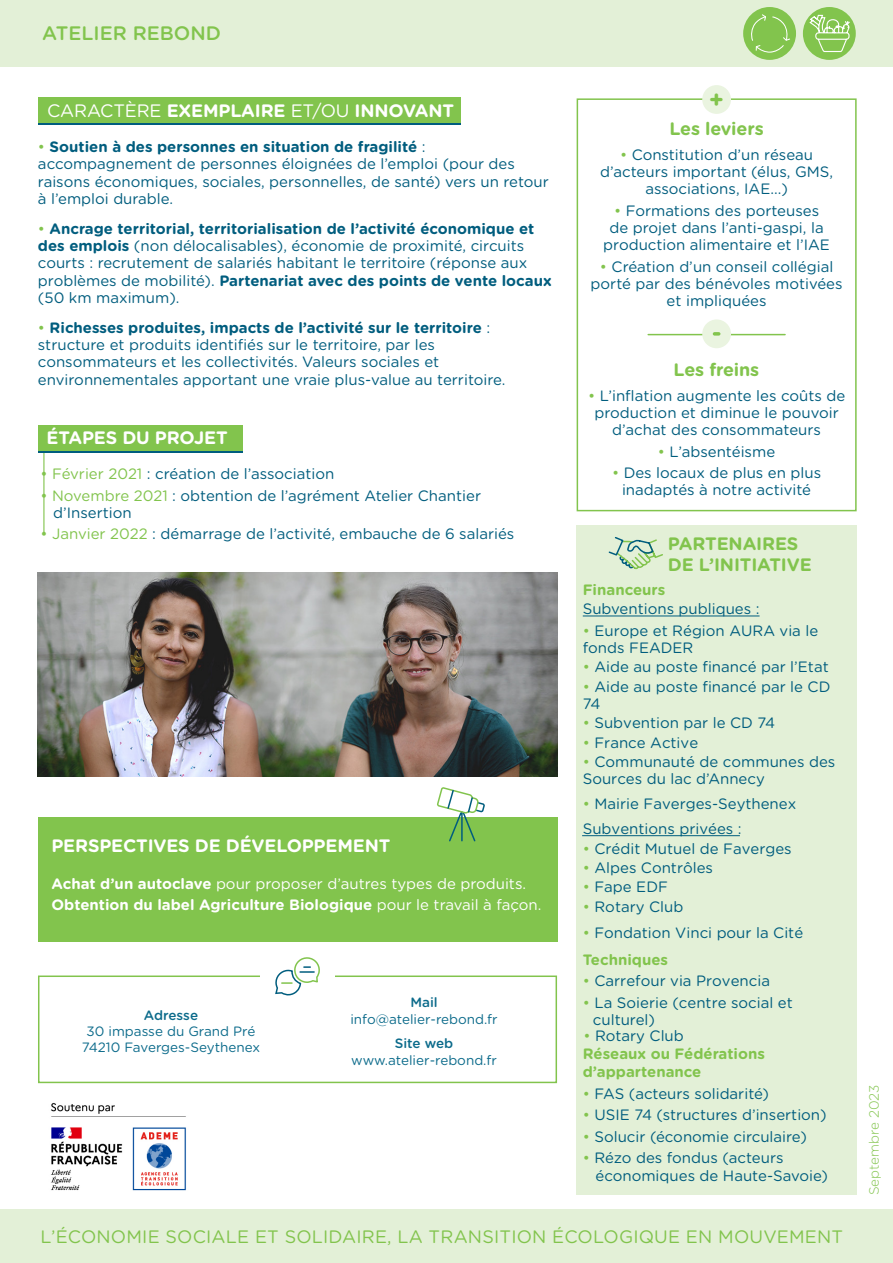
<style>
.page{position:relative;width:893px;height:1263px;background:#fff}
.page>*{position:absolute;margin:0;border:0;box-sizing:border-box;transform-origin:0 0}
.t1{font:700 24px "Gotham Rounded";color:#82c44d}
.t2{font:500 19.5px "Gotham Rounded";color:#82c44d}
.t3{font:700 18px "Gotham Rounded";letter-spacing:-.01em;color:#fff}
.t4{font:18px "Gotham Rounded";letter-spacing:.01em;color:#82c44d}
.t5{font:700 18px/21.6px "Gotham Rounded";letter-spacing:-.01em;color:#82c44d}
.text_rub{font:15px/17.2px "Gotham Rounded";color:#005d7e}
.text_rub-2{font:700 15px "Gotham Rounded";color:#fff}
.text_rub-3{font:15px "Gotham Rounded";color:#fff}
.t6{font:700 15px/18px "Gotham Rounded";color:#82c44d}
.corps{font:13.5px/16.2px "Gotham Rounded";color:#0c6b8b;text-align:center}
.text_rub-4{font:300 13.5px "Gotham Rounded";color:#82c44d}
.s1{font-weight:400}
.s2{color:#82c44d}
.s3{font-weight:700}
.s4{font-weight:500}
.s5{font-weight:700;color:#82c44d}
</style>
<div class="page">
<div style="left:0;top:0;width:893px;height:67px;background:#e3f0d7"></div>
<div style="left:0;top:1209px;width:893px;height:54px;background:#e3f0d7"></div>
<div style="left:38px;top:99px;width:422px;height:26px;background:linear-gradient(to right,#005d7e,#005d7e)"></div>
<div style="left:38px;top:97px;width:422px;height:25px;background:#82c44d"></div>
<div style="left:38px;top:817px;width:519px;height:125px;background:#82c44d"></div>
<svg style="left:437px;top:787px;width:48px;height:55px"></svg>
<div style="left:38px;top:975px;width:519px;height:108px;border:2px solid #82c44d"></div>
<div style="left:260px;top:967px;width:75px;height:23px;background:#fff"></div>
<svg style="left:275px;top:957px;width:45px;height:39px"></svg>
<hr style="left:43px;top:443px;width:1px;height:91px;background:#82c44d">
<div style="left:38px;top:427px;width:204px;height:26px;background:#005d7e"></div>
<div style="left:38px;top:425px;width:204px;height:26px;background:#82c44d"></div>
<div style="left:577px;top:98px;width:280px;height:413px;border:2px solid #82c44d"></div>
<hr style="left:648px;top:334px;width:137px;height:1px;background:#82c44d">
<div style="left:702px;top:319px;width:29px;height:29px;background:#eaf4e0;border-radius:50%"></div>
<svg style="left:713px;top:332px;width:7px;height:4px"></svg>
<div style="left:702px;top:85px;width:29px;height:29px;background:#eaf4e0;border-radius:50%"></div>
<div style="left:577px;top:526px;width:280px;height:669px;background:#e3f0d7"></div>
<hr style="left:583px;top:616px;width:177px;height:1px;background:#005d7e">
<hr style="left:582px;top:835px;width:158px;height:1px;background:#005d7e">
<svg style="left:608px;top:537px;width:55px;height:33px"></svg>
<div style="left:803px;top:7px;width:53px;height:53px;background:#82c44d;border-radius:50%"></div>
<svg style="left:808px;top:14px;width:42px;height:39px"></svg>
<div style="left:743px;top:7px;width:53px;height:53px;background:#82c44d;border-radius:50%"></div>
<svg style="left:750px;top:14px;width:40px;height:39px"></svg>
<img style="left:51px;top:1103px;width:135px;height:88px">
<img style="left:38px;top:573px;width:519px;height:203px">
<p class="t2" style="left:42px;top:19px;width:180px">ATELIER REBOND</p>
<p class="t3" style="left:47px;top:97px;width:408px"><span class="s1">CARACTÈRE</span> EXEMPLAIRE <span class="s1">ET/OU</span> INNOVANT</p>
<p class="text_rub" style="left:38px;top:138px;width:512px"><span class="s2">•</span> <span class="s3">Soutien à des personnes en situation de fragilité</span> : accompagnement de personnes éloignées de l’emploi (pour des raisons économiques, sociales, personnelles, de santé) vers un retour à l’emploi durable.</p>
<p class="text_rub" style="left:38px;top:219px;width:515px"><span class="s2">•</span> <span class="s3">Ancrage territorial, territorialisation de l’activité économique et des emplois</span> (non délocalisables), économie de proximité, circuits courts : recrutement de salariés habitant le territoire (réponse aux problèmes de mobilité). <span class="s3">Partenariat avec des points de vente locaux </span>(50 km maximum).</p>
<p class="text_rub" style="left:38px;top:318px;width:469px"><span class="s2">•</span> <span class="s3">Richesses produites, impacts de l’activité sur le territoire</span> : structure et produits identifiés sur le territoire, par les consommateurs et les collectivités. Valeurs sociales et environnementales apportant une vraie plus-value au territoire.</p>
<p class="t3" style="left:46px;top:424px;width:183px">ÉTAPES DU PROJET</p>
<p class="text_rub" style="left:40px;top:465px;width:295px"><span class="s2">• Février 2021</span> : création de l’association</p>
<p class="text_rub" style="left:53px;top:486px;width:429px;text-indent:-13px"><span class="s2">• Novembre 2021</span> : obtention de l’agrément Atelier Chantier d’Insertion</p>
<p class="text_rub" style="left:40px;top:525px;width:476px"><span class="s2">• Janvier 2022</span> : démarrage de l’activité, embauche de 6 salariés</p>
<p class="t3" style="left:51px;top:832px;width:340px">PERSPECTIVES DE DÉVELOPPEMENT</p>
<p class="text_rub-3" style="left:51px;top:873px;width:476px"><span class="s3">Achat d’un autoclave</span> pour proposer d’autres types de produits.</p>
<p class="text_rub-2" style="left:51px;top:894px;width:491px">Obtention du label Agriculture Biologique <span class="s1">pour le travail à façon.</span></p>
<p class="corps" style="left:82px;top:1006px;width:180px"><span class="s4">Adresse<br></span>30 impasse du Grand Pré<br>74210 Faverges-Seythenex</p>
<p class="corps" style="left:350px;top:994px;width:149px"><span class="s4">Mail </span>info@atelier-rebond.fr</p>
<p class="corps" style="left:351px;top:1035px;width:147px"><span class="s4">Site web </span>www.atelier-rebond.fr</p>
<p class="t1" style="left:709px;top:82px;width:17px">+</p>
<p class="t5" style="left:669px;top:117px;width:96px">Les leviers</p>
<p class="text_rub" style="left:600px;top:145px;width:234px;text-align:center"><span class="s2">•</span> Constitution d’un réseau d’acteurs important (élus, GMS, associations, IAE...)</p>
<p class="text_rub" style="left:603px;top:201px;width:228px;text-align:center"><span class="s2">•</span> Formations des porteuses de projet dans l’anti-gaspi, la production alimentaire et l’IAE</p>
<p class="text_rub" style="left:591px;top:257px;width:253px;text-align:center"><span class="s2">•</span> Création d’un conseil collégial porté par des bénévoles motivées et impliquées</p>
<p class="t5" style="left:674px;top:358px;width:87px">Les freins</p>
<p class="text_rub" style="left:588px;top:386px;width:259px;text-align:center"><span class="s2">•</span> L’inflation augmente les coûts de production et diminue le pouvoir d’achat des consommateurs</p>
<p class="text_rub" style="left:658px;top:442px;width:119px"><span class="s2">•</span> L’absentéisme</p>
<p class="text_rub" style="left:612px;top:463px;width:211px;text-align:center"><span class="s2">•</span> Des locaux de plus en plus inadaptés à notre activité</p>
<p class="t5" style="left:668px;top:532px;width:145px">PARTENAIRES<br>DE L’INITIATIVE</p>
<p class="t6" style="left:583px;top:580px;width:84px">Financeurs</p>
<p class="text_rub" style="left:583px;top:600px;width:178px">Subventions publiques :</p>
<p class="text_rub" style="left:583px;top:621px;width:237px"><span class="s2">•</span> Europe et Région AURA via le fonds FEADER</p>
<p class="text_rub" style="left:583px;top:658px;width:247px"><span class="s2">•</span> Aide au poste financé par l’Etat</p>
<p class="text_rub" style="left:583px;top:677px;width:249px"><span class="s2">•</span> Aide au poste financé par le CD<br>74</p>
<p class="text_rub" style="left:583px;top:713px;width:194px"><span class="s2">•</span> Subvention par le CD 74</p>
<p class="text_rub" style="left:583px;top:733px;width:117px"><span class="s2">•</span> France Active</p>
<p class="text_rub" style="left:583px;top:752px;width:254px"><span class="s2">•</span> Communauté de communes des<br>Sources du lac d’Annecy</p>
<p class="text_rub" style="left:583px;top:790px;width:215px;line-height:25.8px"><span class="s2">•</span> Mairie Faverges-Seythenex<br>Subventions privées :</p>
<p class="text_rub" style="left:583px;top:839px;width:210px"><span class="s2">•</span> Crédit Mutuel de Faverges</p>
<p class="text_rub" style="left:583px;top:858px;width:132px"><span class="s2">•</span> Alpes Contrôles</p>
<p class="text_rub" style="left:583px;top:878px;width:87px"><span class="s2">•</span> Fape EDF</p>
<p class="text_rub" style="left:583px;top:897px;width:102px"><span class="s2">•</span> Rotary Club</p>
<p class="text_rub" style="left:583px;top:919px;width:222px;line-height:26.5px"><span class="s2">•</span> Fondation Vinci pour la Cité<br><span class="s5">Techniques</span></p>
<p class="text_rub" style="left:583px;top:972px;width:189px"><span class="s2">•</span> Carrefour via Provencia</p>
<p class="text_rub" style="left:593px;top:993px;width:201px;text-indent:-10px"><span class="s2">•</span> La Soierie (centre social et culturel)</p>
<p class="text_rub" style="left:583px;top:1026px;width:102px"><span class="s2">•</span> Rotary Club</p>
<p class="t6" style="left:583px;top:1044px;width:184px">Réseaux ou Fédérations d’appartenance</p>
<p class="text_rub" style="left:583px;top:1084px;width:188px"><span class="s2">•</span> FAS (acteurs solidarité)</p>
<p class="text_rub" style="left:583px;top:1106px;width:245px"><span class="s2">•</span> USIE 74 (structures d’insertion)</p>
<p class="text_rub" style="left:583px;top:1127px;width:226px"><span class="s2">•</span> Solucir (économie circulaire)</p>
<p class="text_rub" style="left:595px;top:1149px;width:234px;text-indent:-13px"><span class="s2">•</span> Rézo des fondus (acteurs économiques de Haute-Savoie)</p>
<p class="t4" style="left:41px;top:1224px;width:804px">L’ÉCONOMIE SOCIALE ET SOLIDAIRE, LA TRANSITION ÉCOLOGIQUE EN MOUVEMENT</p>
<p class="text_rub-4" style="left:865px;top:1195px;width:112px;rotate:-90deg">Septembre 2023</p>
</div>
